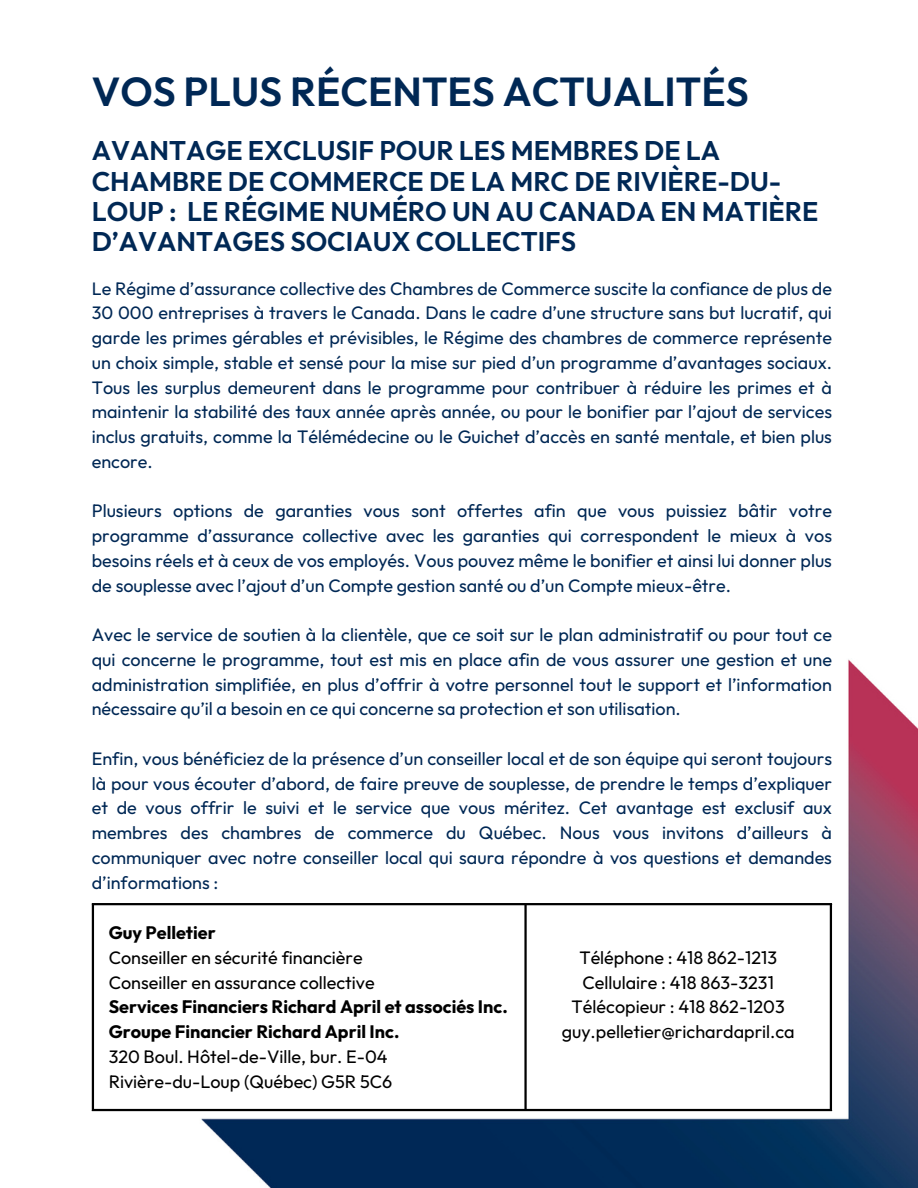
<style>
.page{position:relative;width:918px;height:1188px;background:#fff}
.page>*{position:absolute;margin:0;border:0;box-sizing:border-box;transform-origin:0 0}
.t1{font:600 40.5px "Outfit";color:#002855}
.t2{font:600 27px/30.3px "Outfit";color:#002855}
.t3{font:18px/24.8px "Outfit";color:#002855;text-align:justify}
.t4{font:18px/24.8px "Outfit";color:#000}
.t5{font:700 18px/24.8px "Outfit";color:#000}
</style>
<div class="page">
<img style="left:91px;top:659px;width:827px;height:529px">
<hr style="left:92px;top:905px;width:2px;height:204px;background:#000">
<hr style="left:524px;top:905px;width:3px;height:204px;background:#000">
<hr style="left:830px;top:905px;width:2px;height:204px;background:#000">
<hr style="left:92px;top:903px;width:740px;height:2px;background:#000">
<hr style="left:92px;top:1109px;width:740px;height:2px;background:#000">
<h1 class="t1" style="left:92px;top:66px;width:659px">VOS PLUS RÉCENTES ACTUALITÉS</h1>
<h2 class="t2" style="left:92px;top:135px;width:728px">AVANTAGE EXCLUSIF POUR LES MEMBRES DE LA CHAMBRE DE COMMERCE DE LA MRC DE RIVIÈRE-DU-LOUP : LE RÉGIME NUMÉRO UN AU CANADA EN MATIÈRE D’AVANTAGES SOCIAUX COLLECTIFS</h2>
<p class="t3" style="left:92px;top:275px;width:742px">Le Régime d’assurance collective des Chambres de Commerce suscite la confiance de plus de 30 000 entreprises à travers le Canada. Dans le cadre d’une structure sans but lucratif, qui garde les primes gérables et prévisibles, le Régime des chambres de commerce représente un choix simple, stable et sensé pour la mise sur pied d’un programme d’avantages sociaux.<br>Tous les surplus demeurent dans le programme pour contribuer à réduire les primes et à maintenir la stabilité des taux année après année, ou pour le bonifier par l’ajout de services inclus gratuits, comme la Télémédecine ou le Guichet d’accès en santé mentale, et bien plus encore.</p>
<p class="t3" style="left:92px;top:498px;width:742px">Plusieurs options de garanties vous sont offertes afin que vous puissiez bâtir votre programme d’assurance collective avec les garanties qui correspondent le mieux à vos besoins réels et à ceux de vos employés. Vous pouvez même le bonifier et ainsi lui donner plus de souplesse avec l’ajout d’un Compte gestion santé ou d’un Compte mieux-être.</p>
<p class="t3" style="left:92px;top:622px;width:742px">Avec le service de soutien à la clientèle, que ce soit sur le plan administratif ou pour tout ce qui concerne le programme, tout est mis en place afin de vous assurer une gestion et une administration simplifiée, en plus d’offrir à votre personnel tout le support et l’information nécessaire qu’il a besoin en ce qui concerne sa protection et son utilisation.</p>
<p class="t3" style="left:92px;top:746px;width:742px">Enfin, vous bénéficiez de la présence d’un conseiller local et de son équipe qui seront toujours là pour vous écouter d’abord, de faire preuve de souplesse, de prendre le temps d’expliquer et de vous offrir le suivi et le service que vous méritez. Cet avantage est exclusif aux membres des chambres de commerce du Québec. Nous vous invitons d’ailleurs à communiquer avec notre conseiller local qui saura répondre à vos questions et demandes d’informations :</p>
<p class="t5" style="left:109px;top:920px;width:109px">Guy Pelletier</p>
<p class="t4" style="left:109px;top:945px;width:268px">Conseiller en sécurité financière<br>Conseiller en assurance collective</p>
<p class="t5" style="left:109px;top:994px;width:401px">Services Financiers Richard April et associés Inc.<br>Groupe Financier Richard April Inc.</p>
<p class="t4" style="left:109px;top:1044px;width:285px">320 Boul. Hôtel-de-Ville, bur. E-04<br>Rivière-du-Loup (Québec) G5R 5C6</p>
<p class="t4" style="left:562px;top:945px;width:235px;text-align:center">Téléphone : 418 862-1213<br>Cellulaire : 418 863-3231<br>Télécopieur : 418 862-1203 guy.pelletier@richardapril.ca</p>
</div>
